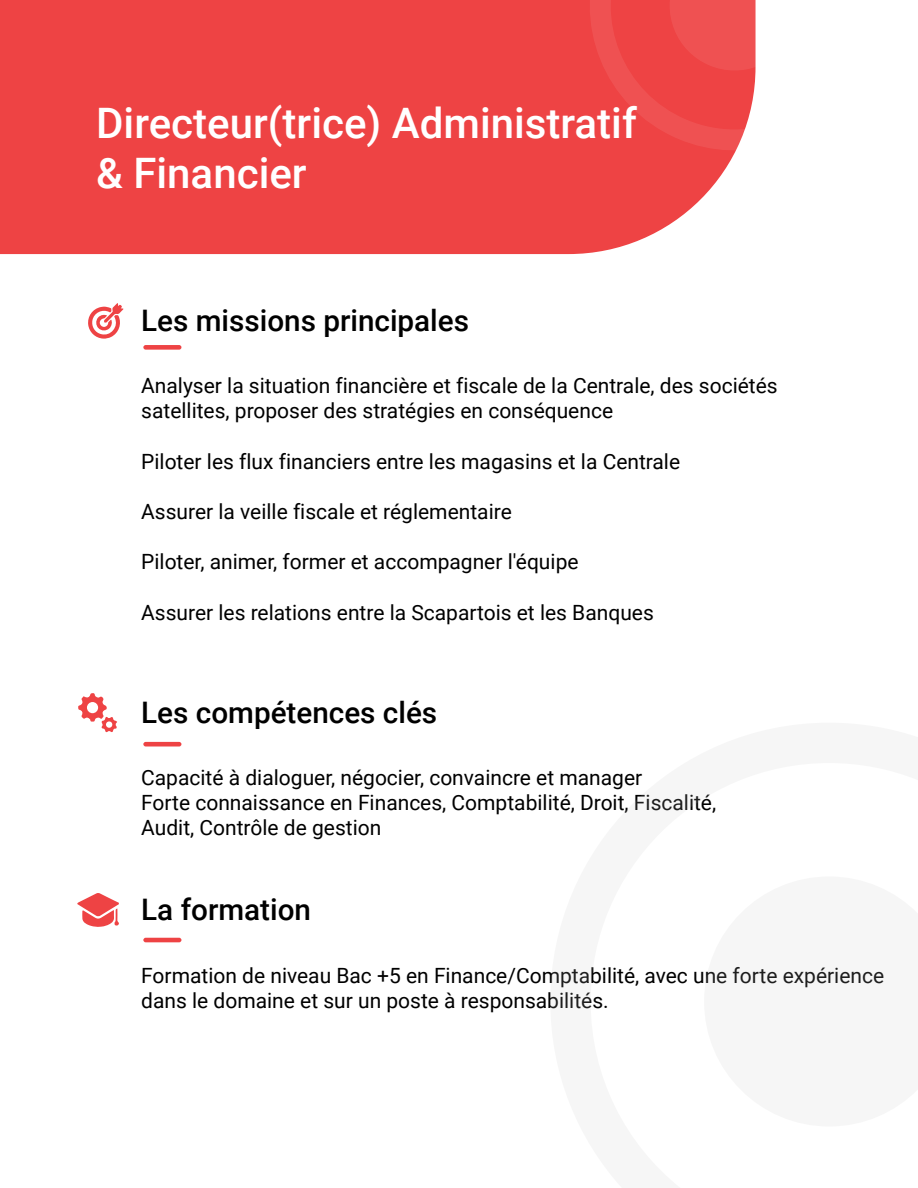
<style>
.page{position:relative;width:918px;height:1188px;background:#fff}
.page>*{position:absolute;margin:0;border:0;box-sizing:border-box;transform-origin:0 0}
.t1{font:500 42px/50.4px "Roboto";color:#fff}
.t2{font:500 29.7px "Roboto";color:#000}
.t3{font:21px/25.2px "Roboto";color:#000}
</style>
<div class="page">
<div style="left:0;top:0;width:736px;height:254px;background:#ee4344"></div>
<div style="left:143px;top:345px;width:38px;height:5px;background:#ee4344;border-radius:2px"></div>
<div style="left:143px;top:742px;width:38px;height:5px;background:#ee4344;border-radius:2px"></div>
<hr style="left:143px;top:938px;width:38px;height:4px;background:#ee4344;border-radius:2px">
<svg style="left:590px;top:0;width:166px;height:150px;background:#ee4c4d"></svg>
<svg style="left:88px;top:303px;width:35px;height:36px"></svg>
<svg style="left:78px;top:693px;width:39px;height:39px"></svg>
<svg style="left:77px;top:893px;width:42px;height:34px"></svg>
<h1 class="t1" style="left:96px;top:96px;width:542px">Directeur(trice) Administratif &amp; Financier</h1>
<h2 class="t2" style="left:141px;top:300px;width:329px">Les missions principales</h2>
<p class="t3" style="left:141px;top:372px;width:638px">Analyser la situation financière et fiscale de la Centrale, des sociétés satellites, proposer des stratégies en conséquence</p>
<p class="t3" style="left:141px;top:448px;width:540px">Piloter les flux financiers entre les magasins et la Centrale</p>
<p class="t3" style="left:141px;top:498px;width:372px">Assurer la veille fiscale et réglementaire</p>
<p class="t3" style="left:141px;top:549px;width:439px">Piloter, animer, former et accompagner l'équipe</p>
<p class="t3" style="left:141px;top:599px;width:514px">Assurer les relations entre la Scapartois et les Banques</p>
<h2 class="t2" style="left:141px;top:691px;width:298px">Les compétences clés</h2>
<p class="t3" style="left:141px;top:764px;width:576px">Capacité à dialoguer, négocier, convaincre et manager<br>Forte connaissance en Finances, Comptabilité, Droit, Fiscalité,<br>Audit, Contrôle de gestion</p>
<h2 class="t2" style="left:141px;top:889px;width:171px">La formation</h2>
<p class="t3" style="left:141px;top:962px;width:744px">Formation de niveau Bac +5 en Finance/Comptabilité, avec une forte expérience dans le domaine et sur un poste à responsabilités.</p>
</div>
